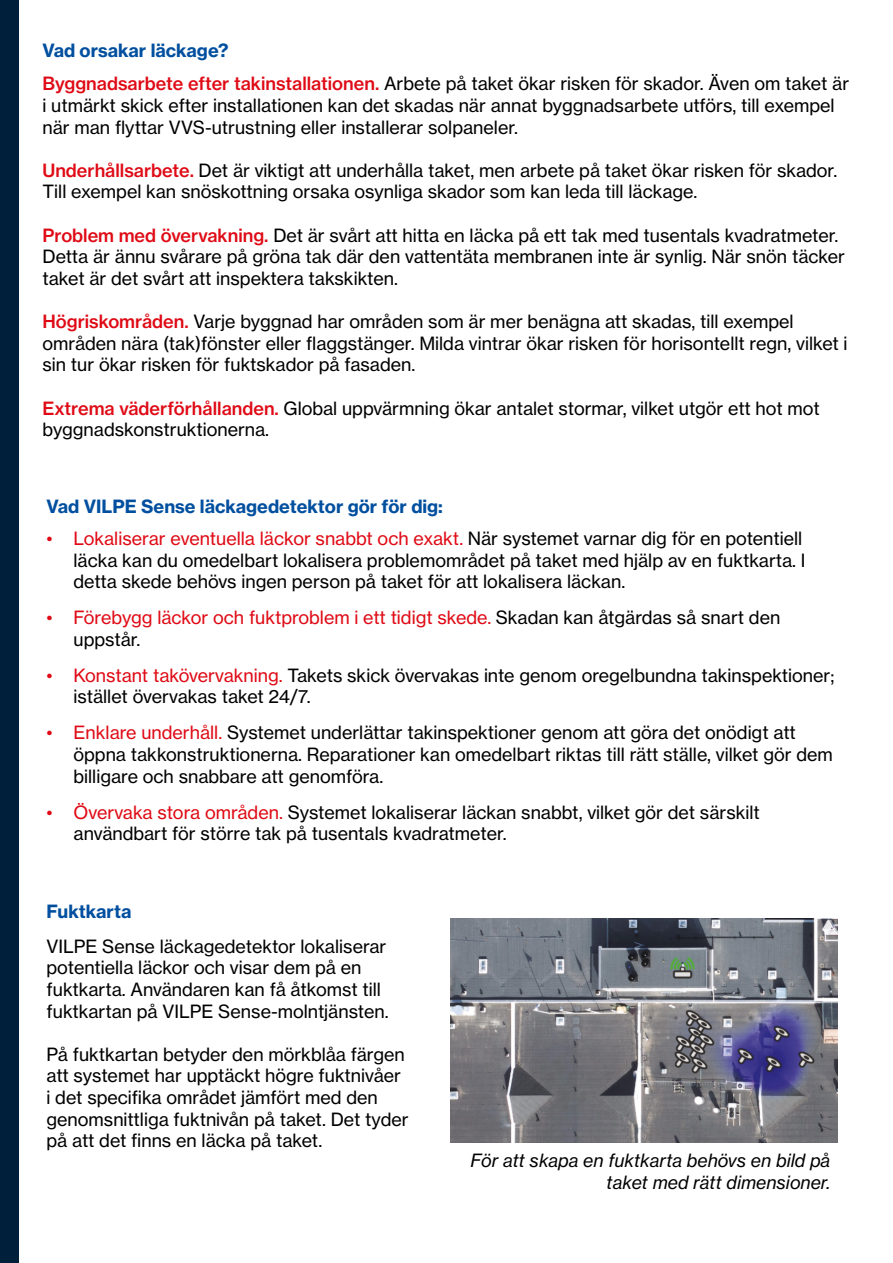
<style>
.page{position:relative;width:893px;height:1263px;background:#fff}
.page>*{position:absolute;margin:0;border:0;box-sizing:border-box;transform-origin:0 0}
.t1{font:18px/21.6px "N Haas Grotesk TX Pro 55 Rg";color:#000}
.t2{font:18px/21.6px "N Haas Grotesk TX Pro 55 Rg";color:#df0a15}
.t3{font:18px "N Haas Grotesk TX Pro 75 Bd";color:#004f9f}
.t4{font:18px/21.6px "N Haas Grotesk TX Pro 56 It";color:#000;text-align:right}
.s1{font-family:"N Haas Grotesk TX Pro 65 Md";color:#df0a15}
.s2{color:#df0a15}
.s3{color:#000}
</style>
<div class="page">
<div style="left:0;top:0;width:19px;height:1263px;background:#001f3b"></div>
<img style="left:451px;top:919px;width:386px;height:223px">
<p class="t3" style="left:43px;top:39px;width:188px">Vad orsakar läckage?</p>
<p class="t1" style="left:43px;top:73px;width:808px"><span class="s1">Byggnadsarbete efter takinstallationen.</span> Arbete på taket ökar risken för skador. Även om taket är i utmärkt skick efter installationen kan det skadas när annat byggnadsarbete utförs, till exempel när man flyttar VVS-utrustning eller installerar solpaneler.</p>
<p class="t1" style="left:43px;top:159px;width:796px"><span class="s1">Underhållsarbete.</span> Det är viktigt att underhålla taket, men arbete på taket ökar risken för skador.<br>Till exempel kan snöskottning orsaka osynliga skador som kan leda till läckage.</p>
<p class="t1" style="left:43px;top:224px;width:804px"><span class="s1">Problem med övervakning.</span> Det är svårt att hitta en läcka på ett tak med tusentals kvadratmeter.<br>Detta är ännu svårare på gröna tak där den vattentäta membranen inte är synlig. När snön täcker taket är det svårt att inspektera takskikten.</p>
<p class="t1" style="left:43px;top:311px;width:807px"><span class="s1">Högriskområden.</span> Varje byggnad har områden som är mer benägna att skadas, till exempel områden nära (tak)fönster eller flaggstänger. Milda vintrar ökar risken för horisontellt regn, vilket i sin tur ökar risken för fuktskador på fasaden.</p>
<p class="t1" style="left:43px;top:397px;width:779px"><span class="s1">Extrema väderförhållanden.</span> Global uppvärmning ökar antalet stormar, vilket utgör ett hot mot byggnadskonstruktionerna.</p>
<p class="t3" style="left:47px;top:495px;width:398px">Vad VILPE Sense läckagedetektor gör för dig:</p>
<p class="t1" style="left:74px;top:528px;width:734px;text-indent:-27px"><span class="s2">• Lokaliserar eventuella läckor snabbt och exakt.</span> När systemet varnar dig för en potentiell läcka kan du omedelbart lokalisera problemområdet på taket med hjälp av en fuktkarta. I detta skede behövs ingen person på taket för att lokalisera läckan.</p>
<p class="t2" style="left:74px;top:607px;width:708px;text-indent:-27px">• Förebygg läckor och fuktproblem i ett tidigt skede. <span class="s3">Skadan kan åtgärdas så snart den uppstår.</span></p>
<p class="t1" style="left:74px;top:664px;width:762px;text-indent:-27px"><span class="s2">• Konstant takövervakning.</span> Takets skick övervakas inte genom oregelbundna takinspektioner; istället övervakas taket 24/7.</p>
<p class="t1" style="left:74px;top:722px;width:761px;text-indent:-27px"><span class="s2">• Enklare underhåll.</span> Systemet underlättar takinspektioner genom att göra det onödigt att öppna takkonstruktionerna. Reparationer kan omedelbart riktas till rätt ställe, vilket gör dem billigare och snabbare att genomföra.</p>
<p class="t1" style="left:74px;top:801px;width:688px;text-indent:-27px"><span class="s2">• Övervaka stora områden.</span> Systemet lokaliserar läckan snabbt, vilket gör det särskilt användbart för större tak på tusentals kvadratmeter.</p>
<p class="t3" style="left:47px;top:900px;width:87px">Fuktkarta</p>
<p class="t1" style="left:47px;top:935px;width:344px">VILPE Sense läckagedetektor lokaliserar potentiella läckor och visar dem på en fuktkarta. Användaren kan få åtkomst till fuktkartan på VILPE Sense-molntjänsten.</p>
<p class="t1" style="left:47px;top:1043px;width:364px">På fuktkartan betyder den mörkblåa färgen att systemet har upptäckt högre fuktnivåer i det specifika området jämfört med den genomsnittliga fuktnivån på taket. Det tyder på att det finns en läcka på taket.</p>
<p class="t4" style="left:471px;top:1149px;width:361px">För att skapa en fuktkarta behövs en bild på taket med rätt dimensioner.</p>
</div>
